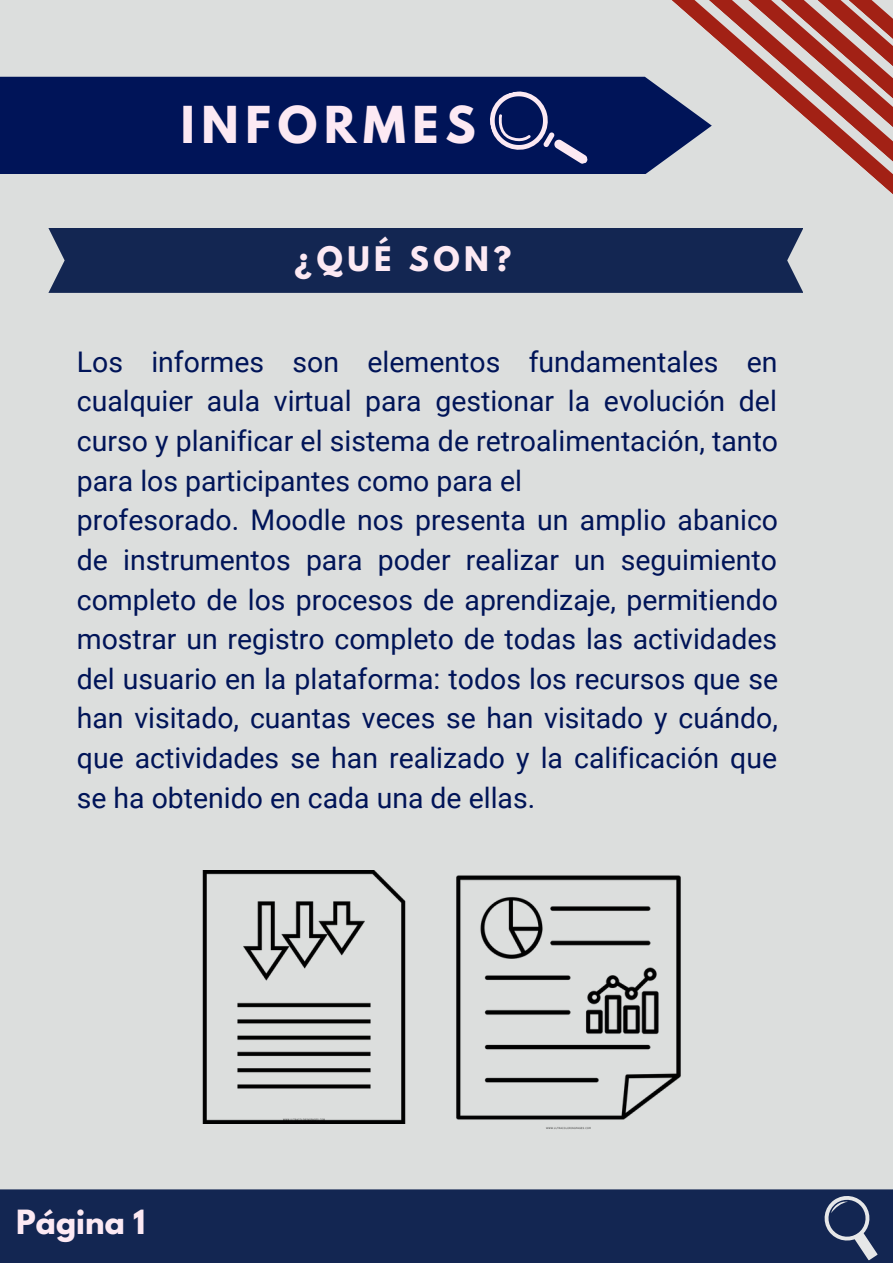
<style>
.page{position:relative;width:893px;height:1264px;background:#fff}
.page>*{position:absolute;margin:0;border:0;box-sizing:border-box;transform-origin:0 0}
.t1{font:700 45px "League Spartan";letter-spacing:.15em;color:#fce9f3}
.t2{font:700 30px "League Spartan";letter-spacing:.15em;color:#fce9f3}
.t3{font:700 29.55px "League Spartan";color:#fce9f3}
.t4{font:28.35px/39.6px "Roboto";color:#001458;text-align:justify}
</style>
<div class="page">
<div style="left:0;top:0;width:892px;height:1262px;background:#dcdedd"></div>
<div style="left:0;top:1189px;width:892px;height:73px;background:#132652"></div>
<div style="left:0;top:77px;width:630px;height:97px;background:#001458"></div>
<div style="left:630px;top:76px;width:18px;height:98px;background:#001458"></div>
<svg style="left:648px;top:79px;width:21px;height:93px;fill:#001458"></svg>
<svg style="left:669px;top:0;width:18px;height:157px"></svg>
<svg style="left:687px;top:0;width:205px;height:194px"></svg>
<svg style="left:483px;top:85px;width:105px;height:84px;background:#25346f"></svg>
<div style="left:48px;top:228px;width:755px;height:65px;background:#132652"></div>
<svg style="left:824px;top:1196px;width:53px;height:64px"></svg>
<img style="left:202px;top:870px;width:204px;height:253px">
<img style="left:456px;top:875px;width:225px;height:254px">
<p class="t1" style="left:181px;top:103px;width:296px">INFORMES</p>
<p class="t2" style="left:294px;top:243px;width:218px">¿QUÉ SON?</p>
<p class="t4" style="left:77px;top:342px;width:702px">Los informes son elementos fundamentales en cualquier aula virtual para gestionar la evolución del curso y planificar el sistema de retroalimentación, tanto para los participantes como para el</p>
<p class="t4" style="left:77px;top:501px;width:702px">profesorado. Moodle nos presenta un amplio abanico de instrumentos para poder realizar un seguimiento completo de los procesos de aprendizaje, permitiendo mostrar un registro completo de todas las actividades del usuario en la plataforma: todos los recursos que se han visitado, cuantas veces se han visitado y cuándo, que actividades se han realizado y la calificación que se ha obtenido en cada una de ellas.</p>
<p class="t3" style="left:16px;top:1206px;width:130px">Página 1</p>
</div>
